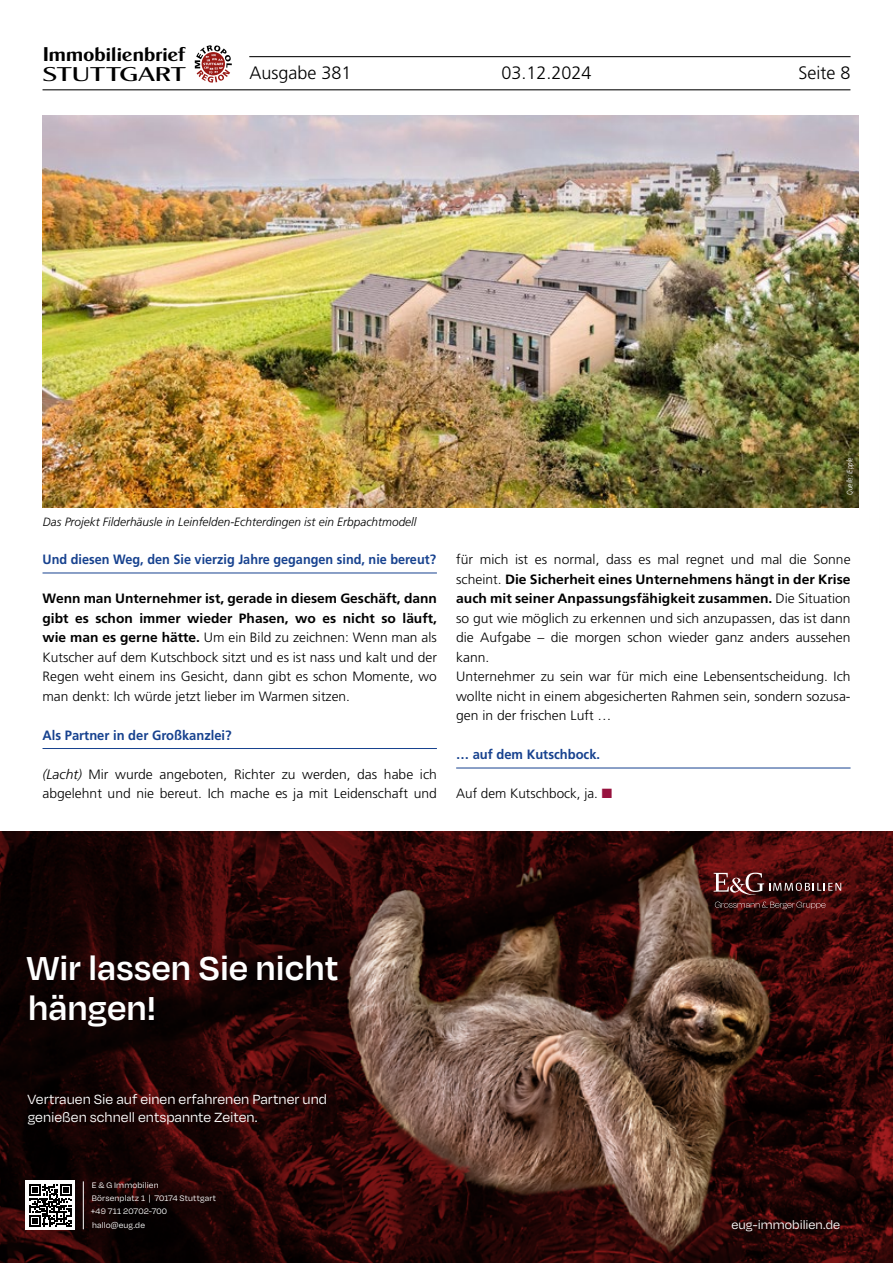
<style>
.page{position:relative;width:893px;height:1263px;background:#fff}
.page>*{position:absolute;margin:0;border:0;box-sizing:border-box;transform-origin:0 0}
.t1{font:600 38.25px/39.8px "Degular";color:#fff}
.t2{font:19.95px "Cg Globe Gothic Bd";letter-spacing:-.02em;color:#000;scale:1.07 1}
.t3{font:19.95px "Cg Globe Gothic Dm";letter-spacing:-.02em;color:#000;scale:1.44 1}
.t4{font:300 18px "Frutiger";color:#000}
.t5{font:15.3px/18.3px "Degular";color:#fff}
.t6{font:13.8px "Degular";letter-spacing:.005em;color:#fff}
.t7{font:300 13.5px/19.5px "Frutiger";color:#000}
.t8{font:700 13.5px "Frutiger";color:#17428f;scale:.94 1}
.t9{font:700 13.5px "Frutiger";color:#17428f;scale:.96 1}
.t10{font:italic 300 12px "Frutiger";color:#000}
.t11{font:9.15px/13.5px "Degular";letter-spacing:.015em;color:#fff}
.t12{font:italic 300 7.95px "Frutiger";color:#fff;scale:.8 1}
.s1{font-weight:700}
.s2{font-style:italic}
.s3{color:#97123e}
</style>
<div class="page">
<img style="left:0;top:831px;width:893px;height:432px">
<hr style="left:83px;top:1181px;width:1px;height:48px;background:#fff">
<div style="left:26px;top:1180px;width:49px;height:50px;background:#fff"></div>
<svg style="left:29px;top:1184px;width:43px;height:43px"></svg>
<svg style="left:714px;top:873px;width:127px;height:22px;background:#5c3333"></svg>
<svg style="left:715px;top:902px;width:110px;height:7px"></svg>
<hr style="left:456px;top:768px;width:394px;height:1px;background:#17428f">
<hr style="left:43px;top:573px;width:394px;height:1px;background:#17428f">
<hr style="left:43px;top:748px;width:394px;height:1px;background:#17428f">
<hr style="left:43px;top:89px;width:807px;height:1px;background:#000">
<svg style="left:195px;top:45px;width:37px;height:38px"></svg>
<hr style="left:249px;top:56px;width:601px;height:1px;background:#000">
<img style="left:43px;top:116px;width:816px;height:391px">
<h2 class="t2" style="left:43px;top:42px;width:135px">Immobilienbrief</h2>
<h2 class="t3" style="left:43px;top:62px;width:101px">STUTTGART</h2>
<h3 class="t4" style="left:249px;top:63px;width:104px">Ausgabe 381</h3>
<h3 class="t4" style="left:501px;top:63px;width:92px">03.12.2024</h3>
<h3 class="t4" style="left:799px;top:63px;width:54px">Seite 8</h3>
<p class="t10" style="left:43px;top:515px;width:375px">Das Projekt Filderhäusle in Leinfelden-Echterdingen ist ein Erbpachtmodell</p>
<p class="t8" style="left:43px;top:551px;width:420px">Und diesen Weg, den Sie vierzig Jahre gegangen sind, nie bereut?</p>
<p class="t7" style="left:43px;top:589px;width:396px;text-align:justify"><span class="s1">Wenn man Unternehmer ist, gerade in diesem Geschäft, dann gibt es schon immer wieder Phasen, wo es nicht so läuft, wie man es gerne hätte.</span> Um ein Bild zu zeichnen: Wenn man als Kutscher auf dem Kutschbock sitzt und es ist nass und kalt und der Regen weht einem ins Gesicht, dann gibt es schon Momente, wo man denkt: Ich würde jetzt lieber im Warmen sitzen.</p>
<p class="t9" style="left:43px;top:727px;width:199px">Als Partner in der Großkanzlei?</p>
<p class="t7" style="left:43px;top:764px;width:396px"><span class="s2">(Lacht)</span> Mir wurde angeboten, Richter zu werden, das habe ich abgelehnt und nie bereut. Ich mache es ja mit Leidenschaft und</p>
<p class="t12" style="left:845px;top:495px;width:48px;rotate:-90deg">Quelle: IEpple</p>
<p class="t7" style="left:456px;top:550px;width:396px">für mich ist es normal, dass es mal regnet und mal die Sonne scheint. <span class="s1">Die Sicherheit eines Unternehmens hängt in der Krise auch mit seiner Anpassungsfähigkeit zusammen.</span> Die Situation so gut wie möglich zu erkennen und sich anzupassen, das ist dann die Aufgabe – die morgen schon wieder ganz anders aussehen kann.<br>Unternehmer zu sein war für mich eine Lebensentscheidung. Ich wollte nicht in einem abgesicherten Rahmen sein, sondern sozusa&shy;gen in der frischen Luft …</p>
<p class="t9" style="left:456px;top:746px;width:152px">… auf dem Kutschbock.</p>
<p class="t7" style="left:456px;top:784px;width:157px">Auf dem Kutschbock, ja. <span class="s3">■</span></p>
<h1 class="t1" style="left:27px;top:947px;width:313px">Wir lassen Sie nicht hängen!</h1>
<p class="t5" style="left:28px;top:1089px;width:301px">Vertrauen Sie auf einen erfahrenen Partner und genießen schnell entspannte Zeiten.</p>
<p class="t11" style="left:91px;top:1177px;width:127px">E &amp; G Immobilien<br>Börsenplatz 1 | 70174 Stuttgart +49 711 20702-700 hallo@eug.de</p>
<p class="t6" style="left:731px;top:1216px;width:110px">eug-immobilien.de</p>
</div>
